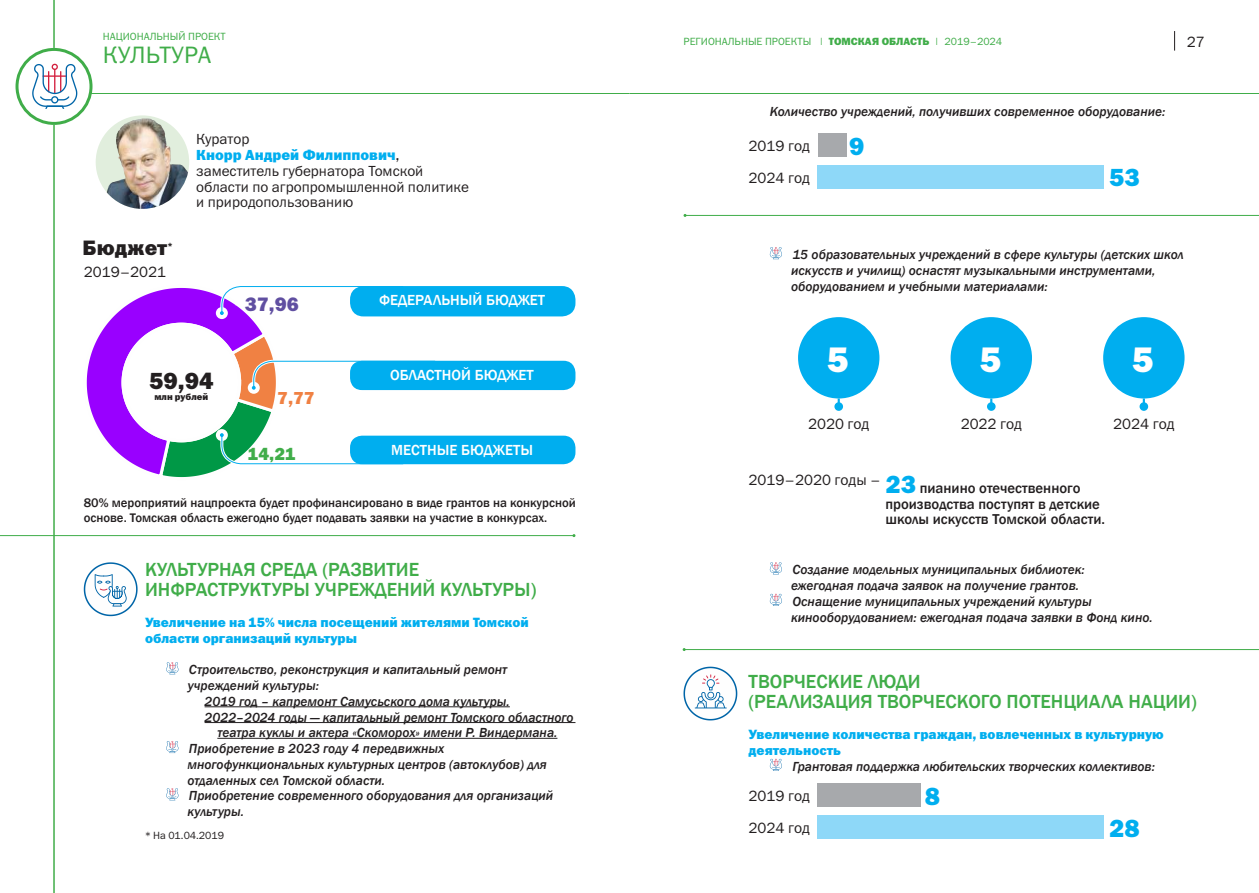
<style>
.page{position:relative;width:1259px;height:893px;background:#fff}
.page>*{position:absolute;margin:0;border:0;box-sizing:border-box;transform-origin:0 0}
.t1{font:35.7px "Franklin Gothic Heavy C";color:#fff}
.t2{font:24.9px "Franklin Gothic Heavy C";color:#00aeef}
.t3{font:23.85px "Franklin Gothic Book C";color:#40ad49}
.t4{font:23.4px "Franklin Gothic Heavy C";color:#231f20}
.t5{font:21px "Franklin Gothic Heavy C";color:#231f20}
.t6{font:19.65px "Franklin Gothic Heavy C";color:#604fa1}
.t7{font:500 19.5px/19.5px "Franklin Gothic";color:#40ad49}
.t8{font:17.55px "Franklin Gothic Heavy C";color:#40ad49}
.t9{font:17.55px "Franklin Gothic Heavy C";color:#f08143}
.t10{font:15px/32px "Franklin Gothic Book C";color:#231f20}
.t11{font:500 15px "Franklin Gothic";color:#fff}
.t12{font:14.7px/15.8px "Franklin Gothic Book C";color:#231f20}
.t13{font:500 14.7px/15.8px "Franklin Gothic";color:#231f20}
.t14{font:14.7px "Franklin Gothic Heavy C";color:#00aeef}
.t15{font:italic 500 13.5px/15.8px "Franklin Gothic";color:#231f20}
.t16{font:13.5px/15.8px "Franklin Gothic Heavy C";color:#00aeef}
.t17{font:500 12.75px/15px "Franklin Gothic";color:#231f20}
.t18{font:10.5px "Franklin Gothic Book C";color:#40ad49}
.t19{font:10.5px "Franklin Gothic Book C";color:#231f20}
.t20{font:9.45px "Franklin Gothic Heavy C";color:#231f20}
.t21{font:9px "Franklin Gothic Heavy C";color:#231f20}
.s1{font-family:"Franklin Gothic";font-weight:500;color:#231f20}
.s2{font-family:"Franklin Gothic Heavy C"}
.s3{font-family:"Franklin Gothic Heavy C";font-weight:400;font-size:24.9px;color:#00aeef}
</style>
<div class="page">
<svg style="left:1174px;top:31px;width:1px;height:20px"></svg>
<hr style="left:629px;top:93px;width:630px;height:1px;background:#40ad49">
<hr style="left:54px;top:93px;width:575px;height:1px;background:#40ad49">
<hr style="left:53px;top:125px;width:2px;height:768px;background:#40ad49">
<div style="left:17px;top:49px;width:74px;height:74px;background:#fff;border-radius:50%"></div>
<div style="left:16px;top:48px;width:76px;height:77px;border:3px solid #40ad49;border-radius:50%"></div>
<hr style="left:53px;top:0;width:2px;height:48px;background:#40ad49">
<svg style="left:32px;top:64px;width:45px;height:45px"></svg>
<img style="left:96px;top:115px;width:93px;height:94px;border-radius:50%">
<img style="left:111px;top:119px;width:29px;height:64px">
<hr style="left:0;top:535px;width:574px;height:1px;background:#40ad49">
<div style="left:350px;top:286px;width:225px;height:30px;background:#00aeef;border-radius:14px"></div>
<svg style="left:770px;top:247px;width:12px;height:12px"></svg>
<svg style="left:86px;top:286px;width:352px;height:192px"></svg>
<div style="left:350px;top:436px;width:225px;height:28px;background:#00aeef;border-radius:12px"></div>
<div style="left:350px;top:361px;width:225px;height:29px;background:#00aeef;border-radius:12px"></div>
<hr style="left:205px;top:706px;width:305px;height:1px;background:#231f20">
<hr style="left:205px;top:722px;width:370px;height:1px;background:#231f20">
<hr style="left:217px;top:738px;width:340px;height:1px;background:#231f20">
<svg style="left:166px;top:662px;width:12px;height:12px"></svg>
<svg style="left:166px;top:741px;width:12px;height:12px"></svg>
<svg style="left:166px;top:788px;width:12px;height:12px"></svg>
<svg style="left:84px;top:562px;width:54px;height:54px"></svg>
<svg style="left:683px;top:667px;width:54px;height:53px"></svg>
<div style="left:817px;top:165px;width:286px;height:23px;background:#8ed8f8"></div>
<div style="left:817px;top:133px;width:29px;height:24px;background:#a7a9ac"></div>
<div style="left:817px;top:815px;width:286px;height:24px;background:#8ed8f8"></div>
<div style="left:817px;top:783px;width:104px;height:24px;background:#a7a9ac"></div>
<hr style="left:685px;top:215px;width:574px;height:1px;background:#40ad49">
<hr style="left:684px;top:649px;width:575px;height:1px;background:#40ad49">
<svg style="left:770px;top:562px;width:12px;height:12px"></svg>
<svg style="left:770px;top:594px;width:12px;height:12px"></svg>
<svg style="left:770px;top:759px;width:12px;height:12px"></svg>
<div style="left:950px;top:317px;width:82px;height:81px;background:#00aeef;border-radius:50%"></div>
<div style="left:798px;top:317px;width:81px;height:81px;background:#00aeef;border-radius:50%"></div>
<svg style="left:837px;top:398px;width:3px;height:4px"></svg>
<div style="left:834px;top:402px;width:9px;height:9px;background:#00aeef;border-radius:50%"></div>
<div style="left:987px;top:402px;width:8px;height:9px;background:#00aeef;border-radius:50%"></div>
<div style="left:1103px;top:317px;width:81px;height:81px;background:#00aeef;border-radius:50%"></div>
<svg style="left:1142px;top:398px;width:3px;height:4px"></svg>
<div style="left:1139px;top:402px;width:9px;height:9px;background:#00aeef;border-radius:50%"></div>
<p class="t18" style="left:103px;top:31px;width:124px">НАЦИОНАЛЬНЫЙ ПРОЕКТ</p>
<h3 class="t3" style="left:103px;top:42px;width:110px">КУЛЬТУРА</h3>
<h3 class="t5" style="left:83px;top:236px;width:86px">Бюджет</h3>
<p class="t21" style="left:167px;top:240px;width:7px">*</p>
<p class="t10" style="left:84px;top:256px;width:84px">2019–2021</p>
<p class="t12" style="left:196px;top:132px;width:55px">Куратор</p>
<p class="t14" style="left:196px;top:147px;width:204px">Кнорр Андрей Филиппович<span class="s1">,</span></p>
<p class="t12" style="left:196px;top:163px;width:274px">заместитель губернатора Томской области по агропромышленной политике и природопользованию</p>
<h3 class="t6" style="left:245px;top:293px;width:55px">37,96</h3>
<p class="t11" style="left:379px;top:291px;width:168px">ФЕДЕРАЛЬНЫЙ БЮДЖЕТ</p>
<h3 class="t4" style="left:149px;top:368px;width:66px">59,94</h3>
<p class="t20" style="left:154px;top:391px;width:55px">млн рублей</p>
<p class="t9" style="left:277px;top:389px;width:39px">7,77</p>
<p class="t8" style="left:248px;top:444px;width:50px">14,21</p>
<p class="t11" style="left:390px;top:365px;width:145px">ОБЛАСТНОЙ БЮДЖЕТ</p>
<p class="t11" style="left:391px;top:440px;width:144px">МЕСТНЫЕ БЮДЖЕТЫ</p>
<p class="t17" style="left:84px;top:496px;width:493px">80% мероприятий нацпроекта будет профинансировано в виде грантов на конкурсной основе. Томская область ежегодно будет подавать заявки на участие в конкурсах.</p>
<h3 class="t7" style="left:145px;top:560px;width:393px">КУЛЬТУРНАЯ СРЕДА (РАЗВИТИЕ<br>ИНФРАСТРУКТУРЫ УЧРЕЖДЕНИЙ КУЛЬТУРЫ)</h3>
<p class="t16" style="left:145px;top:614px;width:385px">Увеличение на 15% числа посещений жителями Томской области организаций культуры</p>
<p class="t15" style="left:188px;top:662px;width:321px">Строительство, реконструкция и капитальный ремонт учреждений культуры:</p>
<p class="t15" style="left:205px;top:693px;width:307px">2019 год – капремонт Самусьского дома культуры.</p>
<p class="t15" style="left:205px;top:709px;width:370px">2022–2024 годы — капитальный ремонт Томского областного</p>
<p class="t15" style="left:217px;top:725px;width:341px">театра куклы и актера «Скоморох» имени Р. Виндермана.</p>
<p class="t15" style="left:189px;top:741px;width:257px">Приобретение в 2023 году 4 передвижных</p>
<p class="t15" style="left:188px;top:756px;width:361px">многофункциональных культурных центров (автоклубов) для</p>
<p class="t15" style="left:188px;top:772px;width:199px">отдаленных сел Томской области.</p>
<p class="t15" style="left:189px;top:788px;width:366px">Приобретение современного оборудования для организаций</p>
<p class="t15" style="left:188px;top:804px;width:58px">культуры.</p>
<p class="t19" style="left:145px;top:830px;width:81px">* На 01.04.2019</p>
<p class="t18" style="left:683px;top:35px;width:320px">РЕГИОНАЛЬНЫЕ ПРОЕКТЫ | <span class="s2">ТОМСКАЯ ОБЛАСТЬ</span> | 2019–2024</p>
<p class="t10" style="left:1187px;top:26px;width:19px">27</p>
<p class="t15" style="left:770px;top:104px;width:397px">Количество учреждений, получивших современное оборудование:</p>
<p class="t10" style="left:748px;top:130px;width:63px">2019 год<br>2024 год</p>
<h2 class="t2" style="left:849px;top:133px;width:17px">9</h2>
<h2 class="t2" style="left:1109px;top:164px;width:32px">53</h2>
<p class="t15" style="left:791px;top:247px;width:394px">15 образовательных учреждений в сфере культуры (детских школ искусств и училищ) оснастят музыкальными инструментами, оборудованием и учебными материалами:</p>
<h1 class="t1" style="left:827px;top:341px;width:23px">5</h1>
<h1 class="t1" style="left:979px;top:341px;width:23px">5</h1>
<h1 class="t1" style="left:1132px;top:341px;width:23px">5</h1>
<p class="t10" style="left:808px;top:408px;width:63px">2020 год</p>
<p class="t10" style="left:960px;top:408px;width:63px">2022 год</p>
<p class="t10" style="left:1113px;top:408px;width:63px">2024 год</p>
<p class="t10" style="left:748px;top:463px;width:134px">2019–2020 годы –</p>
<p class="t13" style="left:885px;top:480px;width:221px"><span class="s3">23</span> пианино отечественного производства поступят в детские школы искусств Томской области.</p>
<p class="t15" style="left:791px;top:562px;width:363px">Создание модельных муниципальных библиотек:<br>ежегодная подача заявок на получение грантов.<br>Оснащение муниципальных учреждений культуры кинооборудованием: ежегодная подача заявки в Фонд кино.</p>
<h3 class="t7" style="left:748px;top:672px;width:450px">ТВОРЧЕСКИЕ ЛЮДИ<br>(РЕАЛИЗАЦИЯ ТВОРЧЕСКОГО ПОТЕНЦИАЛА НАЦИИ)</h3>
<p class="t16" style="left:748px;top:727px;width:417px">Увеличение количества граждан, вовлеченных в культурную деятельность</p>
<p class="t15" style="left:792px;top:759px;width:364px">Грантовая поддержка любительских творческих коллективов:</p>
<p class="t10" style="left:748px;top:780px;width:63px">2019 год<br>2024 год</p>
<h2 class="t2" style="left:925px;top:783px;width:17px">8</h2>
<h2 class="t2" style="left:1109px;top:815px;width:32px">28</h2>
</div>
